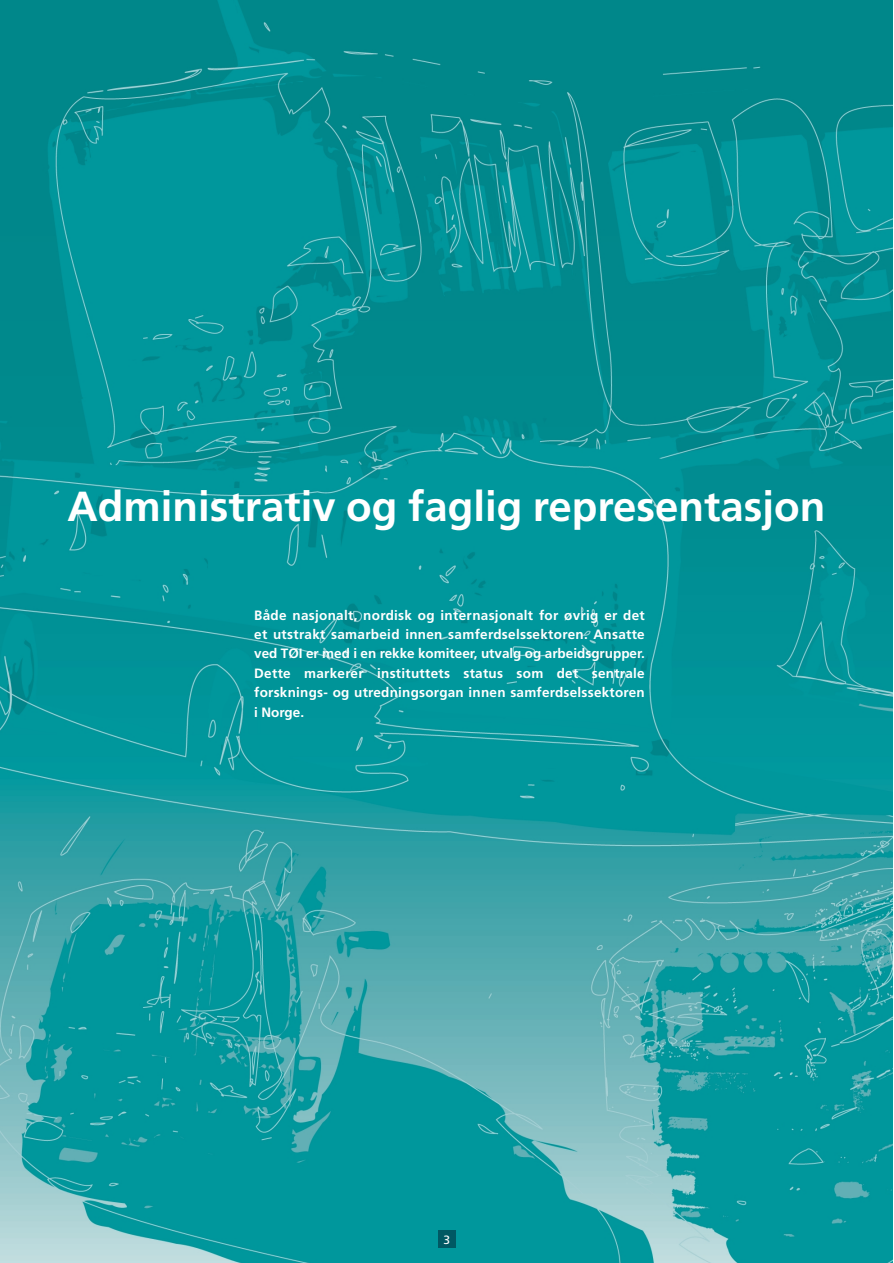
<style>
.page{position:relative;width:894px;height:1263px;background:#fff}
.page>*{position:absolute;margin:0;border:0;box-sizing:border-box;transform-origin:0 0}
.t1{font:700 42px "Frutiger";color:#fff}
.t2{font:700 13.5px/19.5px "Frutiger";letter-spacing:.02em;color:#fff;text-align:justify}
.t3{font:12px "Frutiger";color:#fff}
</style>
<div class="page">
<img style="left:0;top:0;width:893px;height:1263px">
<div style="left:438px;top:1231px;width:17px;height:17px;background:#005863"></div>
<h1 class="t1" style="left:67px;top:489px;width:759px">Administrativ og faglig representasjon</h1>
<p class="t2" style="left:254px;top:606px;width:392px">Både nasjonalt, nordisk og internasjonalt for øvrig er det et utstrakt samarbeid innen samferdselssektoren. Ansatte ved TØI er med i en rekke komiteer, utvalg og arbeidsgrupper.<br>Dette markerer instituttets status som det sentrale forsknings- og utredningsorgan innen samferdselssektoren i Norge.</p>
<p class="t3" style="left:443px;top:1234px;width:8px">3</p>
</div>
